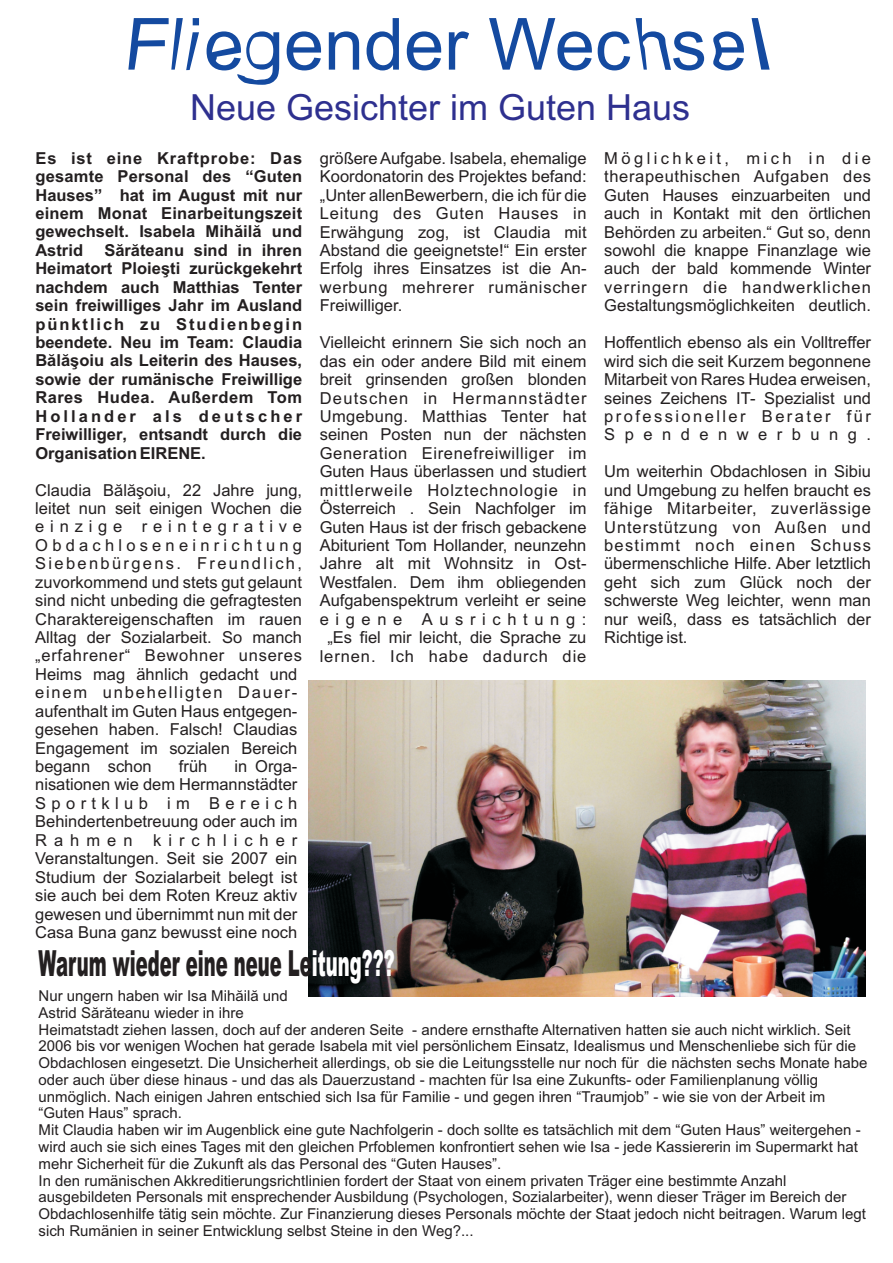
<style>
.page{position:relative;width:893px;height:1263px;background:#fff}
.page>*{position:absolute;margin:0;border:0;box-sizing:border-box;transform-origin:0 0}
.t1{font:900 36px "Arial";color:#231f20;scale:.5 1}
.t2{font:36px "Arial";color:#2e308f}
.t3{font:16.5px/18.5px "Arial";color:#231f20;text-align:justify}
.t4{font:16.5px "Arial";letter-spacing:.04em;color:#231f20}
.t5{font:15px/16.8px "Arial";color:#231f20}
.s1{font-weight:700}
.s2{color:#fff}
</style>
<div class="page">
<img style="left:308px;top:681px;width:558px;height:315px">
<svg style="left:128px;top:18px;width:642px;height:67px"></svg>
<h1 class="t2" style="left:190px;top:93px;width:502px">Neue Gesichter im Guten Haus</h1>
<p class="t3" style="left:35px;top:150px;width:837px"><span class="s1">Es ist eine Kraftprobe: Das</span> größere Aufgabe. Isabela, ehemalige M ö g l i c h k e i t , m i c h i n d i e <span class="s1">gesamte Personal des “Guten</span> Koordonatorin des Projektes befand: therapeuthischen Aufgaben des <span class="s1">Hauses” hat im August mit nur</span> „Unter allenBewerbern, die ich für die Guten Hauses einzuarbeiten und <span class="s1">einem Monat Einarbeitungszeit</span> Leitung des Guten Hauses in auch in Kontakt mit den örtlichen <span class="s1">gewechselt. Isabela Mihãilã und</span> Erwähgung zog, ist Claudia mit Behörden zu arbeiten.“ Gut so, denn <span class="s1">Astrid</span></p>
<p class="t3" style="left:35px;top:243px;width:837px;text-indent:69px"><span class="s1">Sãrãteanu sind in ihren</span> Abstand die geeignetste!“ Ein erster sowohl die knappe Finanzlage wie <span class="s1">Heimatort Ploieþti zurückgekehrt</span> Erfolg ihres Einsatzes ist die An- auch der bald kommende Winter <span class="s1">nachdem auch Matthias Tenter</span> werbung mehrerer rumänischer verringern die handwerklichen <span class="s1">sein freiwilliges Jahr im Ausland</span> Freiwilliger.</p>
<p class="t3" style="left:604px;top:298px;width:268px">Gestaltungsmöglichkeiten deutlich.</p>
<p class="t3" style="left:35px;top:316px;width:837px;text-align:left"><span class="s1">pünktlich zu Studienbegin<br>beendete. Neu im Team: Claudia</span> Vielleicht erinnern Sie sich noch an Hoffentlich ebenso als ein Volltreffer <span class="s1">Bãlãºoiu als Leiterin des Hauses,</span> das ein oder andere Bild mit einem wird sich die seit Kurzem begonnene <span class="s1">sowie der rumänische Freiwillige</span> breit grinsenden großen blonden Mitarbeit von Rares Hudea erweisen, <span class="s1">Rares Hudea. Außerdem Tom</span> Deutschen in Hermannstädter seines Zeichens IT- Spezialist und <span class="s1">Hollander als deutscher</span> Umgebung. Matthias Tenter hat professioneller Berater für <span class="s1">Freiwilliger, entsandt durch die</span> seinen Posten nun der nächsten S p e n d e n w e r b u n g .<br><span class="s1">Organisation EIRENE.</span></p>
<p class="t4" style="left:320px;top:447px;width:268px">Generation Eirenefreiwilliger im</p>
<p class="t3" style="left:320px;top:464px;width:553px">Guten Haus überlassen und studiert Um weiterhin Obdachlosen in Sibiu</p>
<p class="t3" style="left:35px;top:482px;width:837px">Claudia Bãlãºoiu, 22 Jahre jung, mittlerweile Holztechnologie in und Umgebung zu helfen braucht es</p>
<p class="t3" style="left:35px;top:501px;width:837px">leitet nun seit einigen Wochen die Österreich . Sein Nachfolger im fähige Mitarbeiter, zuverlässige</p>
<p class="t3" style="left:35px;top:519px;width:837px">e i n z i g e r e i n t e g r a t i v e Guten Haus ist der frisch gebackene Unterstützung von Außen und</p>
<p class="t3" style="left:35px;top:537px;width:837px">O b d a c h l o s e n e i n r i c h t u n g Abiturient Tom Hollander, neunzehn bestimmt noch einen Schuss</p>
<p class="t3" style="left:35px;top:556px;width:837px">Si e b e n b ü r g e n s . Fr e u n d l i c h , Jahre alt mit Wohnsitz in Ost- übermenschliche Hilfe. Aber letztlich</p>
<p class="t3" style="left:35px;top:574px;width:837px">zuvorkommend und stets gut gelaunt Westfalen. Dem ihm obliegenden geht sich zum Glück noch der</p>
<p class="t3" style="left:35px;top:593px;width:837px">sind nicht unbeding die gefragtesten Aufgabenspektrum verleiht er seine schwerste Weg leichter, wenn man</p>
<p class="t3" style="left:35px;top:611px;width:837px">Charaktereigenschaften im rauen e i g e n e A u s r i c h t u n g : nur weiß, dass es tatsächlich der</p>
<p class="t3" style="left:35px;top:629px;width:268px">Alltag der Sozialarbeit. So manch</p>
<p class="t3" style="left:35px;top:630px;width:654px;text-align:left;text-indent:292px">„Es fiel mir leicht, die Sprache zu Richtige ist. „erfahrener“ Bewohner unseres lernen. Ich habe dadurch die<br>Heims mag ähnlich gedacht und<br>einem unbehelligten Dauer-<br>aufenthalt im Guten Haus entgegen-<br>gesehen haben. Falsch! Claudias<br>Engagement im sozialen Bereich<br>begann schon</p>
<p class="t3" style="left:35px;top:758px;width:264px;text-indent:199px">in Orga&shy;nisationen wie dem Hermannstädter Sportklub im Bereich Behindertenbetreuung oder auch im Rahmen</p>
<p class="t3" style="left:179px;top:758px;width:30px">früh</p>
<p class="t3" style="left:35px;top:832px;width:264px;text-indent:118px">kirchlicher Veranstaltungen. Seit sie 2007 ein Studium der Sozialarbeit belegt ist sie auch bei dem Roten Kreuz aktiv gewesen und übernimmt nun mit der Casa Buna ganz bewusst eine noch</p>
<h1 class="t1" style="left:39px;top:950px;width:714px">Warum wieder eine neue Le<span class="s2">itung???</span></h1>
<p class="t5" style="left:39px;top:989px;width:830px">Nur ungern haben wir Isa Mihãilã und<br>Astrid Sãrãteanu wieder in ihre<br>Heimatstadt ziehen lassen, doch auf der anderen Seite - andere ernsthafte Alternativen hatten sie auch nicht wirklich. Seit 2006 bis vor wenigen Wochen hat gerade Isabela mit viel persönlichem Einsatz, Idealismus und Menschenliebe sich für die Obdachlosen eingesetzt. Die Unsicherheit allerdings, ob sie die Leitungsstelle nur noch für die nächsten sechs Monate habe oder auch über diese hinaus - und das als Dauerzustand - machten für Isa eine Zukunfts- oder Familienplanung völlig unmöglich. Nach einigen Jahren entschied sich Isa für Familie - und gegen ihren “Traumjob” - wie sie von der Arbeit im “Guten Haus” sprach.<br>Mit Claudia haben wir im Augenblick eine gute Nachfolgerin - doch sollte es tatsächlich mit dem “Guten Haus” weitergehen - wird auch sie sich eines Tages mit den gleichen Prfoblemen konfrontiert sehen wie Isa - jede Kassiererin im Supermarkt hat mehr Sicherheit für die Zukunft als das Personal des “Guten Hauses”.<br>In den rumänischen Akkreditierungsrichtlinien fordert der Staat von einem privaten Träger eine bestimmte Anzahl ausgebildeten Personals mit ensprechender Ausbildung (Psychologen, Sozialarbeiter), wenn dieser Träger im Bereich der Obdachlosenhilfe tätig sein möchte. Zur Finanzierung dieses Personals möchte der Staat jedoch nicht beitragen. Warum legt sich Rumänien in seiner Entwicklung selbst Steine in den Weg?...</p>
</div>
